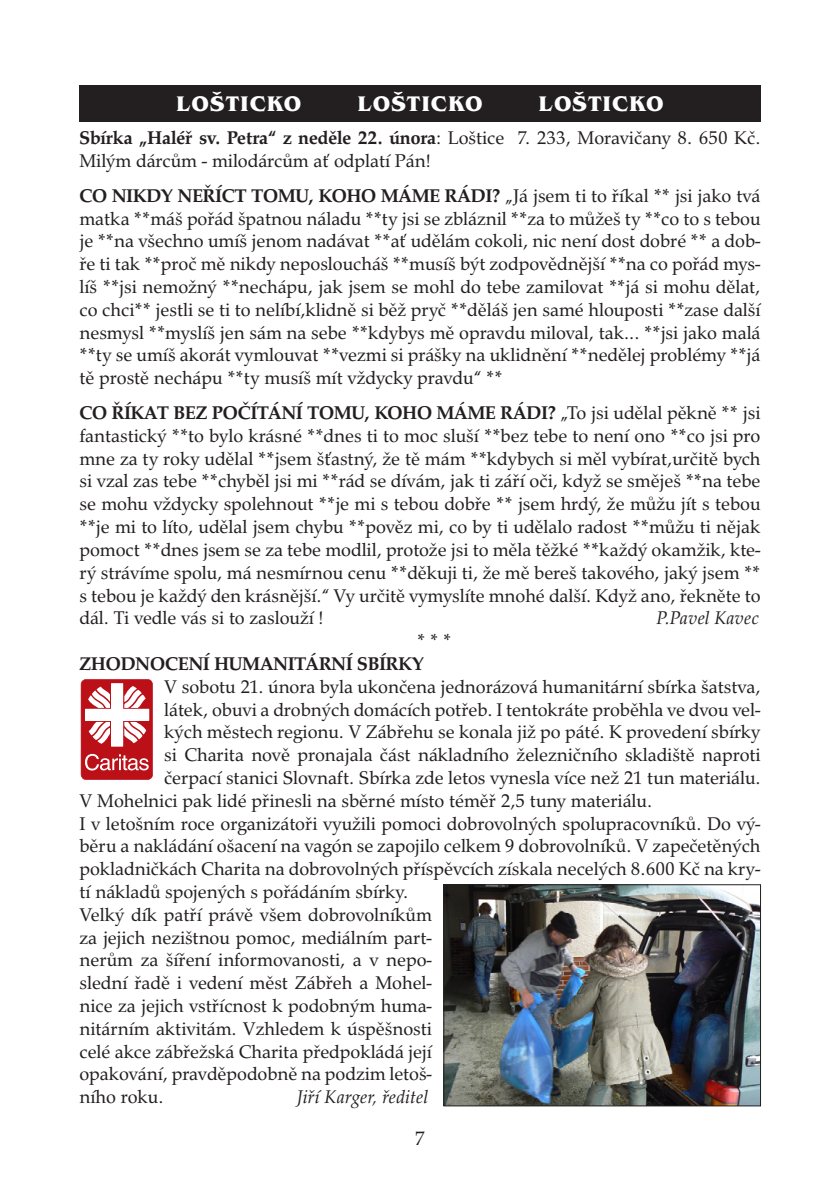
<style>
.page{position:relative;width:840px;height:1191px;background:#fff}
.page>*{position:absolute;margin:0;border:0;box-sizing:border-box;transform-origin:0 0}
.t1{font:700 21.8px "Benguiat Itc TOT";letter-spacing:.045em;color:#fff}
.t2{font:20px "Palladio URWTOT";color:#231f20}
.Normální{font:19px/22.8px "Palladio URWTOT";color:#231f20;text-align:justify}
.Normální-2{font:italic 19px "Palladio URWTOT";color:#231f20}
.Normální-3{font:700 19px "Palladio URWTOT";color:#231f20}
.s1{font-weight:700}
</style>
<div class="page">
<div style="left:79px;top:85px;width:681px;height:36px;background:#231f20"></div>
<svg style="left:81px;top:679px;width:72px;height:101px"></svg>
<img style="left:445px;top:886px;width:313px;height:218px">
<div style="left:443px;top:884px;width:317px;height:222px;border:1px solid #231f20"></div>
<p class="t1" style="left:176px;top:91px;width:127px">LOŠTICKO</p>
<p class="t1" style="left:357px;top:91px;width:127px">LOŠTICKO</p>
<p class="t1" style="left:538px;top:91px;width:127px">LOŠTICKO</p>
<p class="Normální" style="left:79px;top:127px;width:682px"><span class="s1">Sbírka „Haléř sv. Petra“ z neděle 22. února</span>: Loštice 7. 233, Moravičany 8. 650 Kč.<br>Milým dárcům - milodárcům ať odplatí Pán!</p>
<p class="Normální" style="left:79px;top:184px;width:682px"><span class="s1">CO NIKDY NEŘÍCT TOMU, KOHO MÁME RÁDI?</span> „Já jsem ti to říkal ** jsi jako tvá matka **máš pořád špatnou náladu **ty jsi se zbláznil **za to můžeš ty **co to s tebou je **na všechno umíš jenom nadávat **ať udělám cokoli, nic není dost dobré ** a dob&shy;ře ti tak **proč mě nikdy neposloucháš **musíš být zodpovědnější **na co pořád mys&shy;líš **jsi nemožný **nechápu, jak jsem se mohl do tebe zamilovat **já si mohu dělat, co chci** jestli se ti to nelíbí,klidně si běž pryč **děláš jen samé hlouposti **zase další nesmysl **myslíš jen sám na sebe **kdybys mě opravdu miloval, tak... **jsi jako malá **ty se umíš akorát vymlouvat **vezmi si prášky na uklidnění **nedělej problémy **já tě prostě nechápu **ty musíš mít vždycky pravdu“ **</p>
<p class="Normální" style="left:79px;top:401px;width:682px"><span class="s1">CO ŘÍKAT BEZ PO ČÍTÁNÍ TOMU, KOHO MÁME RÁDI?</span> „To jsi udělal pěkně ** jsi fantastický **to bylo krásné **dnes ti to moc sluší **bez tebe to není ono **co jsi pro mne za ty roky udělal **jsem šťastný, že tě mám **kdybych si měl vybírat,určitě bych si vzal zas tebe **chyběl jsi mi **rád se dívám, jak ti září oči, když se směješ **na tebe se mohu vždycky spolehnout **je mi s tebou dobře ** jsem hrdý, že můžu jít s tebou **je mi to líto, udělal jsem chybu **pověz mi, co by ti udělalo radost **můžu ti nějak pomoct **dnes jsem se za tebe modlil, protože jsi to měla těžké **každý okamžik, kte&shy;rý strávíme spolu, má nesmírnou cenu **děkuji ti, že mě bereš takového, jaký jsem ** s tebou je každý den krásnější.“ Vy určitě vymyslíte mnohé další. Když ano, řekněte to dál. Ti vedle vás si to zaslouží !</p>
<p class="Normální-2" style="left:656px;top:607px;width:104px">P.Pavel Kavec</p>
<p class="Normální" style="left:417px;top:629px;width:36px">* * *</p>
<p class="Normální-3" style="left:79px;top:652px;width:42px">ZHODNO</p>
<p class="Normální-3" style="left:165px;top:652px;width:25px">CENÍ</p>
<p class="Normální-3" style="left:214px;top:652px;width:211px">HUMANITÁRNÍ SBÍRKY</p>
<p class="Normální" style="left:164px;top:675px;width:597px">V sobotu 21. února byla ukončena jednorázová humanitární sbírka šatstva,</p>
<p class="Normální" style="left:164px;top:698px;width:597px">látek, obuvi a drobných domácích potřeb. I tentokráte proběhla ve dvou vel-</p>
<p class="Normální" style="left:164px;top:721px;width:597px">kých městech regionu. V Zábřehu se konala již po páté. K provedení sbírky</p>
<p class="Normální" style="left:164px;top:743px;width:597px">si Charita nově pronajala část nákladního železničního skladiště naproti</p>
<p class="Normální" style="left:164px;top:766px;width:597px">čerpací stanici Slovnaft. Sbírka zde letos vynesla více než 21 tun materiálu.</p>
<p class="Normální" style="left:79px;top:789px;width:573px">V Mohelnici pak lidé přinesli na sběrné místo téměř 2,5 tuny materiálu.</p>
<p class="Normální" style="left:79px;top:812px;width:682px">I v letošním roce organizátoři využili pomoci dobrovolných spolupracovníků. Do vý&shy;běru a nakládání ošacení na vagón se zapojilo celkem 9 dobrovolníků. V zapečetěných pokladničkách Charita na dobrovolných příspěvcích získala necelých 8.600 Kč na kry&shy;tí nákladů spojených s pořádáním sbírky.</p>
<p class="Normální" style="left:79px;top:903px;width:354px">Velký dík patří právě všem dobrovolníkům za jejich nezištnou pomoc, mediálním part&shy;nerům za šíření informovanosti, a v nepo&shy;slední řadě i vedení měst Zábřeh a Mohel&shy;nice za jejich vstřícnost k podobným huma&shy;nitárním aktivitám. Vzhledem k úspěšnosti celé akce zábřežská Charita předpokládá její opakování, pravděpodobně na podzim letoš&shy;ního roku.</p>
<p class="Normální-2" style="left:296px;top:1085px;width:133px">Jiří Karger, ředitel</p>
<p class="t2" style="left:414px;top:1127px;width:12px">7</p>
</div>
